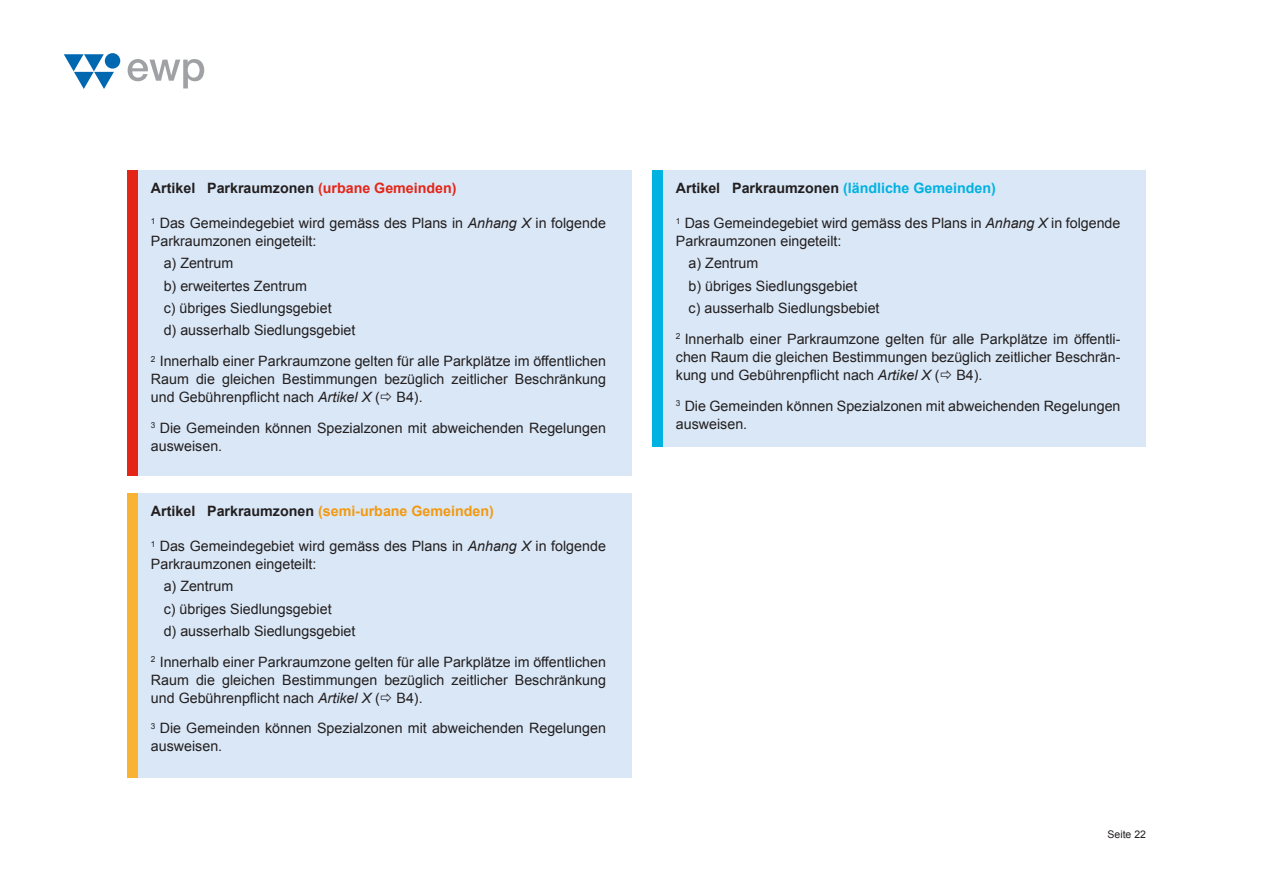
<style>
.page{position:relative;width:1263px;height:893px;background:#fff}
.page>*{position:absolute;margin:0;border:0;box-sizing:border-box;transform-origin:0 0}
.t1{font:14.25px/18px "Arial";color:#231f20}
.t2{font:700 14.25px "Arial";color:#231f20}
.t3{font:700 14.25px "Arial";color:#f39910}
.t4{font:10.5px "Arial";color:#231f20}
.s1{color:#e42619}
.s2{font-style:italic}
.s3{color:#231f20}
.s4{color:#00b2e1}
</style>
<div class="page">
<svg style="left:128px;top:59px;width:76px;height:29px"></svg>
<div style="left:105px;top:53px;width:15px;height:16px;background:#0067b1;border-radius:50%"></div>
<svg style="left:64px;top:54px;width:50px;height:35px"></svg>
<div style="left:663px;top:170px;width:483px;height:276px;background:#d9e7f6"></div>
<div style="left:653px;top:170px;width:10px;height:276px;background:#00b2e1"></div>
<div style="left:138px;top:170px;width:493px;height:305px;background:#d9e7f6"></div>
<div style="left:128px;top:170px;width:10px;height:305px;background:#e42619"></div>
<div style="left:138px;top:493px;width:493px;height:284px;background:#d9e7f6"></div>
<div style="left:128px;top:493px;width:10px;height:284px;background:#f8b334"></div>
<p class="t2" style="left:151px;top:179px;width:307px">Artikel Parkraumzonen <span class="s1">(urbane Gemeinden)</span></p>
<p class="t1" style="left:151px;top:214px;width:456px"><sup>1</sup> Das Gemeindegebiet wird gemäss des Plans in <span class="s2">Anhang X</span> in folgende<br>Parkraumzonen eingeteilt:</p>
<p class="t1" style="left:164px;top:253px;width:193px;line-height:22.2px">a) Zentrum<br>b) erweitertes Zentrum<br>c) übriges Siedlungsgebiet<br>d) ausserhalb Siedlungsgebiet</p>
<p class="t1" style="left:151px;top:352px;width:456px;text-align:justify"><sup>2</sup> Innerhalb einer Parkraumzone gelten für alle Parkplätze im öffentlichen Raum die gleichen Bestimmungen bezüglich zeitlicher Beschränkung und Gebührenpflicht nach <span class="s2">Artikel X</span> ( B4).</p>
<p class="t1" style="left:151px;top:419px;width:456px"><sup>3</sup> Die Gemeinden können Spezialzonen mit abweichenden Regelungen ausweisen.</p>
<p class="t3" style="left:151px;top:502px;width:344px"><span class="s3">Artikel Parkraumzonen</span> (semi-urbane Gemeinden)</p>
<p class="t1" style="left:151px;top:537px;width:456px"><sup>1</sup> Das Gemeindegebiet wird gemäss des Plans in <span class="s2">Anhang X</span> in folgende<br>Parkraumzonen eingeteilt:</p>
<p class="t1" style="left:164px;top:575px;width:193px;line-height:22.2px">a) Zentrum<br>c) übriges Siedlungsgebiet<br>d) ausserhalb Siedlungsgebiet</p>
<p class="t1" style="left:151px;top:653px;width:456px;text-align:justify"><sup>2</sup> Innerhalb einer Parkraumzone gelten für alle Parkplätze im öffentlichen Raum die gleichen Bestimmungen bezüglich zeitlicher Beschränkung und Gebührenpflicht nach <span class="s2">Artikel X</span> ( B4).</p>
<p class="t1" style="left:151px;top:720px;width:456px"><sup>3</sup> Die Gemeinden können Spezialzonen mit abweichenden Regelungen ausweisen.</p>
<p class="t2" style="left:676px;top:179px;width:321px">Artikel Parkraumzonen <span class="s4">(ländliche Gemeinden)</span></p>
<p class="t1" style="left:676px;top:214px;width:446px"><sup>1</sup> Das Gemeindegebiet wird gemäss des Plans in <span class="s2">Anhang X</span> in folgende<br>Parkraumzonen eingeteilt:</p>
<p class="t1" style="left:689px;top:253px;width:192px;line-height:22.2px">a) Zentrum<br>b) übriges Siedlungsgebiet<br>c) ausserhalb Siedlungsbebiet</p>
<p class="t1" style="left:676px;top:330px;width:446px;text-align:justify"><sup>2</sup> Innerhalb einer Parkraumzone gelten für alle Parkplätze im öffentli&shy;chen Raum die gleichen Bestimmungen bezüglich zeitlicher Beschrän&shy;kung und Gebührenpflicht nach <span class="s2">Artikel X</span> ( B4).</p>
<p class="t1" style="left:676px;top:397px;width:446px"><sup>3</sup> Die Gemeinden können Spezialzonen mit abweichenden Regelungen ausweisen.</p>
<p class="t4" style="left:1107px;top:827px;width:40px">Seite 22</p>
</div>
